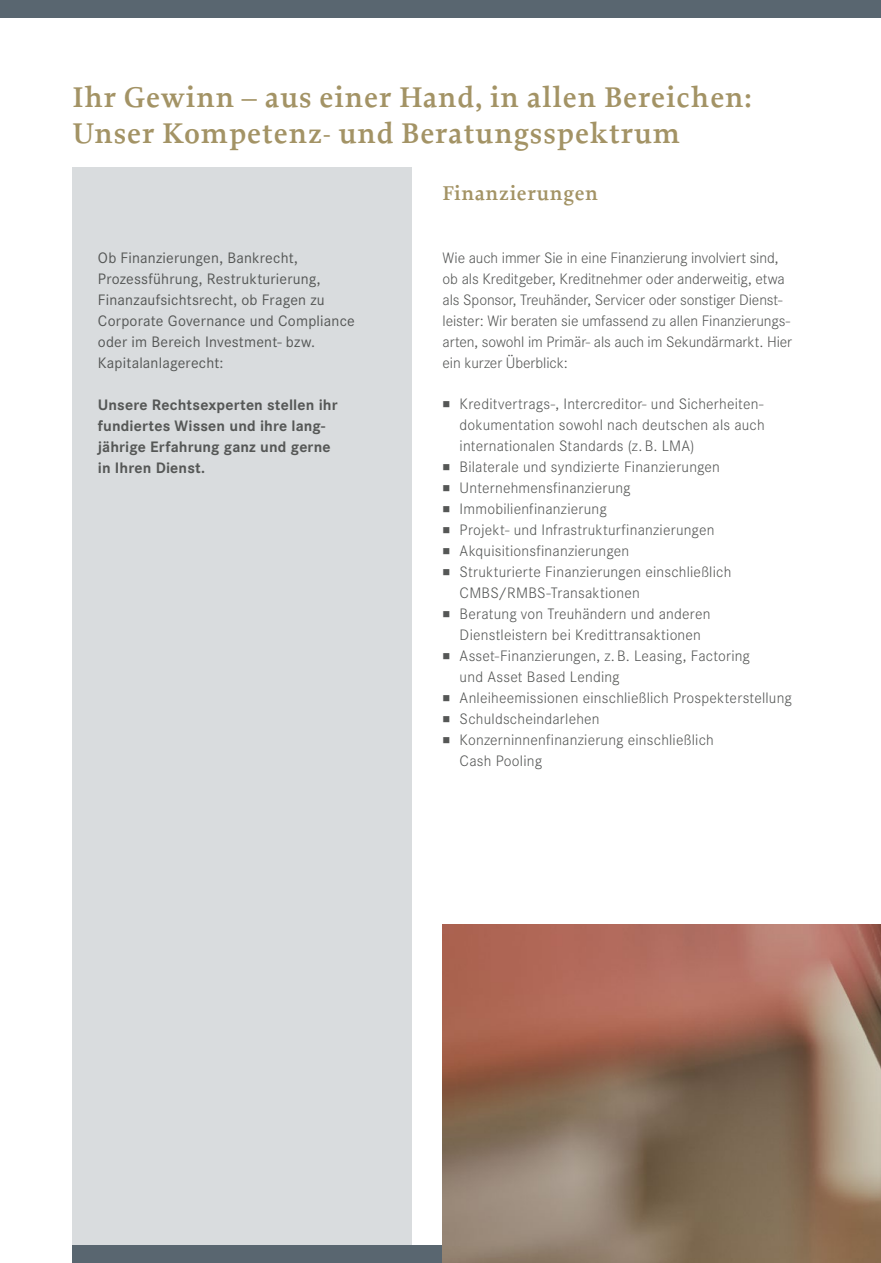
<style>
.page{position:relative;width:881px;height:1263px;background:#fff}
.page>*{position:absolute;margin:0;border:0;box-sizing:border-box;transform-origin:0 0}
.t1{font:600 30px/36px "Proforma";letter-spacing:.03em;color:#a39365}
.t2{font:600 21px "Proforma";letter-spacing:.03em;color:#a39365}
.t3{font:300 15.75px/21px "Corporate S";letter-spacing:.01em;color:#555756}
.t4{font:300 15.75px/21px "Corporate S";letter-spacing:-.01em;color:#555756}
.t5{font:15.75px/21px "Corporate S";letter-spacing:.01em;color:#555756}
.t6{font:700 15.75px/21px "Corporate S";letter-spacing:.01em;color:#555756}
</style>
<div class="page">
<div style="left:72px;top:168px;width:340px;height:1078px;background:#d9dcde"></div>
<div style="left:72px;top:1246px;width:808px;height:17px;background:#596670"></div>
<div style="left:0;top:0;width:880px;height:17px;background:#596670"></div>
<img style="left:443px;top:924px;width:437px;height:339px">
<h1 class="t1" style="left:72px;top:79px;width:680px">Ihr Gewinn – aus einer Hand, in allen Bereichen:<br>Unser Kompetenz- und Beratungsspektrum</h1>
<p class="t5" style="left:98px;top:246px;width:258px">Ob Finanzierungen, Bankrecht, Prozessführung, Restrukturierung, Finanzaufsichtsrecht, ob Fragen zu Corporate Governance und Compliance oder im Bereich Investment- bzw.<br>Kapitalanlagerecht:</p>
<p class="t6" style="left:98px;top:393px;width:241px">Unsere Rechtsexperten stellen ihr fundiertes Wissen und ihre lang&shy;jährige Erfahrung ganz und gerne in Ihren Dienst.</p>
<h2 class="t2" style="left:442px;top:180px;width:157px">Finanzierungen</h2>
<p class="t4" style="left:442px;top:246px;width:351px">Wie auch immer Sie in eine Finanzierung involviert sind, ob als Kreditgeber, Kreditnehmer oder anderweitig, etwa als Sponsor, Treuhänder, Servicer oder sonstiger Dienst&shy;leister: Wir beraten sie umfassend zu allen Finanzierungs&shy;arten, sowohl im Primär- als auch im Sekundärmarkt. Hier ein kurzer Überblick:</p>
<p class="t3" style="left:459px;top:393px;width:306px;text-align:justify;text-indent:-17px">■ Kreditvertrags-, Intercreditor- und Sicherheiten&shy;dokumentation sowohl nach deutschen als auch internationalen Standards (z. B. LMA)</p>
<p class="t3" style="left:442px;top:456px;width:279px">■ Bilaterale und syndizierte Finanzierungen</p>
<p class="t3" style="left:442px;top:477px;width:189px">■ Unternehmensfinanzierung</p>
<p class="t3" style="left:442px;top:498px;width:165px">■ Immobilienfinanzierung</p>
<p class="t3" style="left:442px;top:519px;width:273px">■ Projekt- und Infrastrukturfinanzierungen</p>
<p class="t3" style="left:442px;top:540px;width:188px">■ Akquisitionsfinanzierungen</p>
<p class="t3" style="left:459px;top:561px;width:273px;text-indent:-17px">■ Strukturierte Finanzierungen einschließlich<br>CMBS/RMBS-Transaktionen</p>
<p class="t3" style="left:442px;top:603px;width:269px;text-align:center">■ Beratung von Treuhändern und anderen<br>Dienstleistern bei Kredittransaktionen</p>
<p class="t3" style="left:459px;top:645px;width:292px;text-indent:-17px">■ Asset-Finanzierungen, z. B. Leasing, Factoring und Asset Based Lending</p>
<p class="t3" style="left:442px;top:687px;width:350px">■ Anleiheemissionen einschließlich Prospekterstellung</p>
<p class="t3" style="left:442px;top:708px;width:158px">■ Schuldscheindarlehen</p>
<p class="t3" style="left:459px;top:729px;width:255px;text-indent:-17px">■ Konzerninnenfinanzierung einschließlich<br>Cash Pooling</p>
</div>
